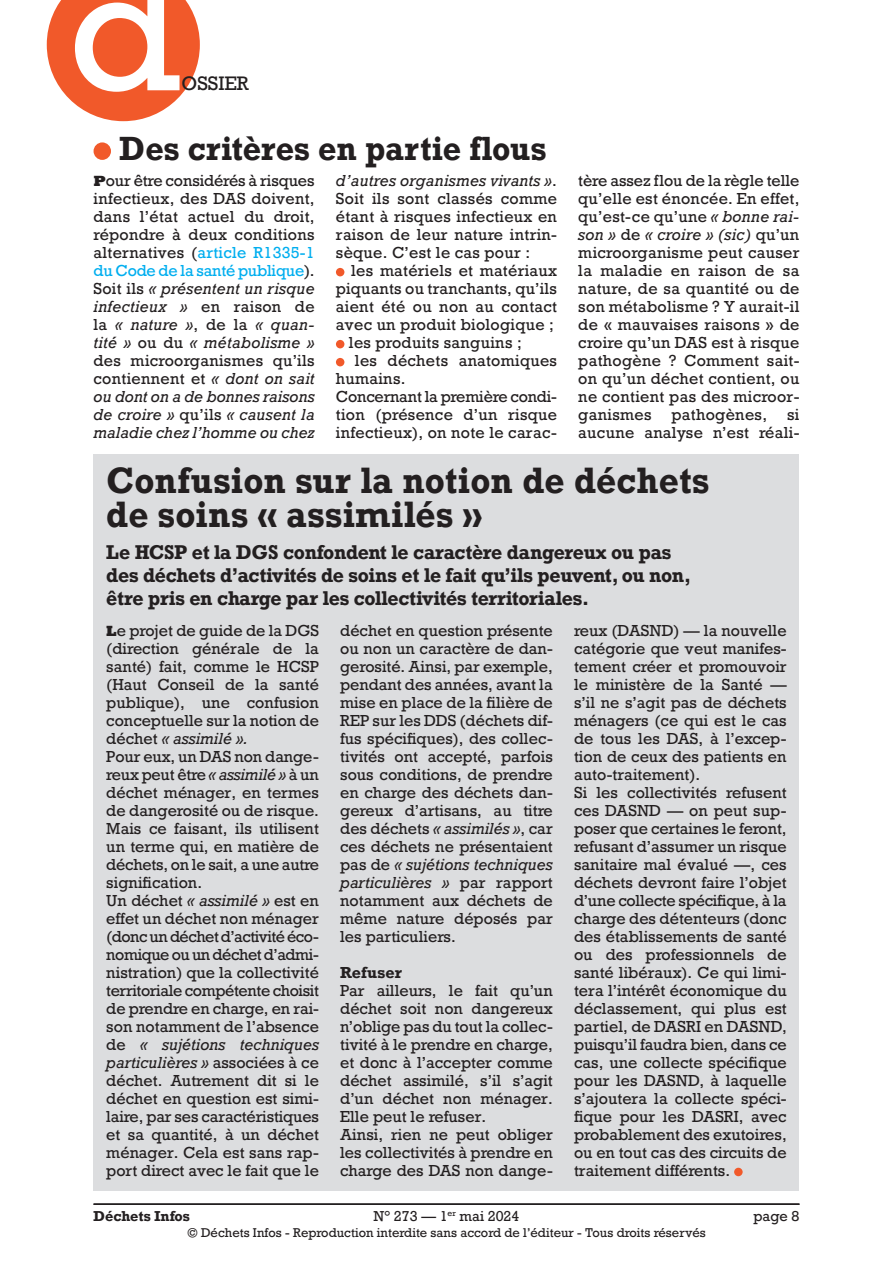
<style>
.page{position:relative;width:893px;height:1263px;background:#fff}
.page>*{position:absolute;margin:0;border:0;box-sizing:border-box;transform-origin:0 0}
.t1{font:166.5px "Rockwell";color:#fff}
.Texte_courant{font:700 34.5px/34.5px "Rockwell";letter-spacing:.015em;color:#231f20;scale:.95 1}
.Texte_courant-2{font:700 31.5px "Rockwell";letter-spacing:.01em;color:#231f20;scale:.95 1}
.Châpo_12_5pt{font:700 18.75px/23.2px "Rockwell";letter-spacing:-.01em;color:#231f20}
.t2{font:18.3px "Rockwell";color:#231f20}
.Texte_courant-3{font:15px/18px "Rockwell";color:#231f20;text-align:justify}
.Texte_courant-4{font:italic 15px/18px "Rockwell";letter-spacing:.005em;color:#231f20;text-align:justify}
.Texte_courant-5{font:15px/18px "Rockwell";letter-spacing:.02em;color:#231f20}
.Texte_courant-6{font:700 15px "Rockwell";letter-spacing:.01em;color:#231f20}
.t3{font:13.5px "Rockwell";color:#231f20}
.t4{font:700 13.5px "Rockwell";color:#231f20}
.t5{font:12px "Rockwell";color:#231f20}
.s1{font-family:"Rockwell Std";font-weight:800}
.s2{color:#00aeef}
.s3{font-style:normal}
.s4{font-style:italic}
</style>
<div class="page">
<hr style="left:94px;top:1203px;width:705px;height:2px;background:#231f20">
<div style="left:94px;top:142px;width:17px;height:18px;background:#f1592a;border-radius:50%"></div>
<div style="left:336px;top:268px;width:8px;height:8px;background:#f1592a;border-radius:50%"></div>
<div style="left:336px;top:340px;width:8px;height:8px;background:#f1592a;border-radius:50%"></div>
<div style="left:336px;top:358px;width:8px;height:8px;background:#f1592a;border-radius:50%"></div>
<div style="left:94px;top:454px;width:705px;height:736px;background:#dcdddf"></div>
<div style="left:734px;top:1168px;width:9px;height:8px;background:#f1592a;border-radius:50%"></div>
<svg style="left:47px;top:0;width:153px;height:121px;background:#f3734b"></svg>
<h1 class="t1" style="left:69px;top:-73px;width:114px">d</h1>
<p class="t2" style="left:182px;top:72px;width:69px">OSSIER</p>
<p class="Texte_courant-2" style="left:119px;top:128px;width:451px">Des critères en partie flous</p>
<p class="Texte_courant-3" style="left:94px;top:172px;width:223px"><span class="s1">P</span>our être considérés à risques infectieux, des DAS doivent, dans l’état actuel du droit, répondre à deux conditions alternatives (<span class="s2">article R1335-1 du Code de la santé publique</span>).</p>
<p class="Texte_courant-4" style="left:94px;top:280px;width:223px"><span class="s3">Soit ils</span> « présentent un risque infectieux » <span class="s3">en raison de la</span> « nature »<span class="s3">, de la</span> « quan&shy;tité » <span class="s3">ou du</span> « métabolisme » <span class="s3">des microorganismes qu’ils contiennent et</span> « dont on sait ou dont on a de bonnes raisons de croire » <span class="s3">qu’ils</span> « causent la maladie chez l’homme ou chez</p>
<p class="Texte_courant-3" style="left:336px;top:172px;width:223px"><span class="s4">d’autres organismes vivants »</span>.<br>Soit ils sont classés comme étant à risques infectieux en raison de leur nature intrin&shy;sèque. C’est le cas pour :</p>
<p class="Texte_courant-3" style="left:336px;top:262px;width:223px;text-indent:15px">les matériels et matériaux piquants ou tranchants, qu’ils aient été ou non au contact avec un produit biologique ;</p>
<p class="Texte_courant-5" style="left:349px;top:334px;width:174px">les produits sanguins ;</p>
<p class="Texte_courant-5" style="left:336px;top:352px;width:223px;text-indent:19px">les déchets anatomiques humains.</p>
<p class="Texte_courant-3" style="left:336px;top:388px;width:223px">Concernant la première condi&shy;tion (présence d’un risque infectieux), on note le carac-</p>
<p class="Texte_courant-3" style="left:578px;top:172px;width:223px">tère assez flou de la règle telle qu’elle est énoncée. En effet, qu’est-ce qu’une <span class="s4">« bonne rai&shy;son »</span> de <span class="s4">« croire » (sic)</span> qu’un microorganisme peut causer la maladie en raison de sa nature, de sa quantité ou de son métabolisme ? Y aurait-il de « mauvaises raisons » de croire qu’un DAS est à risque pathogène ? Comment sait&shy;on qu’un déchet contient, ou ne contient pas des microor&shy;ganismes</p>
<p class="Texte_courant-5" style="left:672px;top:406px;width:97px">pathogènes,</p>
<p class="Texte_courant-3" style="left:578px;top:406px;width:223px;text-align:right">si<br>aucune analyse n’est réali-</p>
<p class="Texte_courant" style="left:106px;top:462px;width:636px">Confusion sur la notion de déchets de soins « assimilés »</p>
<p class="Châpo_12_5pt" style="left:106px;top:540px;width:586px">Le HCSP et la DGS confondent le caractère dangereux ou pas des déchets d’activités de soins et le fait qu’ils peuvent, ou non, être pris en charge par les collectivités territoriales.</p>
<p class="Texte_courant-3" style="left:106px;top:622px;width:214px"><span class="s1">L</span>e projet de guide de la DGS (direction générale de la santé) fait, comme le HCSP (Haut Conseil de la santé publique), une confusion conceptuelle sur la notion de déchet <span class="s4">« assimilé ».</span></p>
<p class="Texte_courant-3" style="left:106px;top:748px;width:214px">Pour eux, un DAS non dange&shy;reux peut être <span class="s4">« assimilé »</span> à un déchet ménager, en termes de dangerosité ou de risque.<br>Mais ce faisant, ils utilisent un terme qui, en matière de déchets, on le sait, a une autre signification.</p>
<p class="Texte_courant-3" style="left:106px;top:892px;width:214px">Un déchet <span class="s4">« assimilé »</span> est en effet un déchet non ménager (donc un déchet d’activité éco&shy;nomique ou un déchet d’admi&shy;nistration) que la collectivité territoriale compétente choisit de prendre en charge, en rai&shy;son notamment de l’absence de <span class="s4">« sujétions techniques particulières »</span> associées à ce déchet. Autrement dit si le déchet en question est simi&shy;laire, par ses caractéristiques et sa quantité, à un déchet ménager. Cela est sans rap&shy;port direct avec le fait que le</p>
<p class="Texte_courant-3" style="left:574px;top:622px;width:214px">reux (DASND) — la nouvelle catégorie que veut manifes&shy;tement créer et promouvoir le ministère de la Santé — s’il ne s’agit pas de déchets ménagers (ce qui est le cas de tous les DAS, à l’excep&shy;tion de ceux des patients en auto-traitement).</p>
<p class="Texte_courant-3" style="left:574px;top:784px;width:214px">Si les collectivités refusent ces DASND — on peut sup&shy;poser que certaines le feront, refusant d’assumer un risque sanitaire mal évalué —, ces déchets devront faire l’objet d’une collecte spécifique, à la charge des détenteurs (donc des établissements de santé ou des professionnels de santé libéraux). Ce qui limi&shy;tera l’intérêt économique du déclassement, qui plus est partiel, de DASRI en DASND, puisqu’il faudra bien, dans ce cas, une collecte spécifique pour les DASND, à laquelle s’ajoutera la collecte spéci&shy;fique pour les DASRI, avec probablement des exutoires, ou en tout cas des circuits de traitement différents.</p>
<p class="Texte_courant-3" style="left:340px;top:622px;width:214px">déchet en question présente ou non un caractère de dan&shy;gerosité. Ainsi, par exemple, pendant des années, avant la mise en place de la filière de REP sur les DDS (déchets dif&shy;fus spécifiques), des collec&shy;tivités ont accepté, parfois sous conditions, de prendre en charge des déchets dan&shy;gereux d’artisans, au titre des déchets <span class="s4">« assimilés »</span>, car ces déchets ne présentaient pas de <span class="s4">« sujétions techniques particulières »</span> par rapport notamment aux déchets de même nature déposés par les particuliers.</p>
<p class="Texte_courant-6" style="left:340px;top:963px;width:63px">Refuser</p>
<p class="Texte_courant-3" style="left:340px;top:982px;width:214px">Par ailleurs, le fait qu’un déchet soit non dangereux n’oblige pas du tout la collec&shy;tivité à le prendre en charge, et donc à l’accepter comme déchet assimilé, s’il s’agit d’un déchet non ménager.<br>Elle peut le refuser.</p>
<p class="Texte_courant-3" style="left:340px;top:1126px;width:214px">Ainsi, rien ne peut obliger les collectivités à prendre en charge des DAS non dange-</p>
<p class="t4" style="left:94px;top:1207px;width:98px">Déchets Infos</p>
<p class="t3" style="left:373px;top:1207px;width:147px">N° 273 — 1<sup>er</sup> mai 2024</p>
<p class="t3" style="left:753px;top:1207px;width:48px">page 8</p>
<p class="t5" style="left:187px;top:1225px;width:520px">© Déchets Infos - Reproduction interdite sans accord de l’éditeur - Tous droits réservés</p>
</div>
